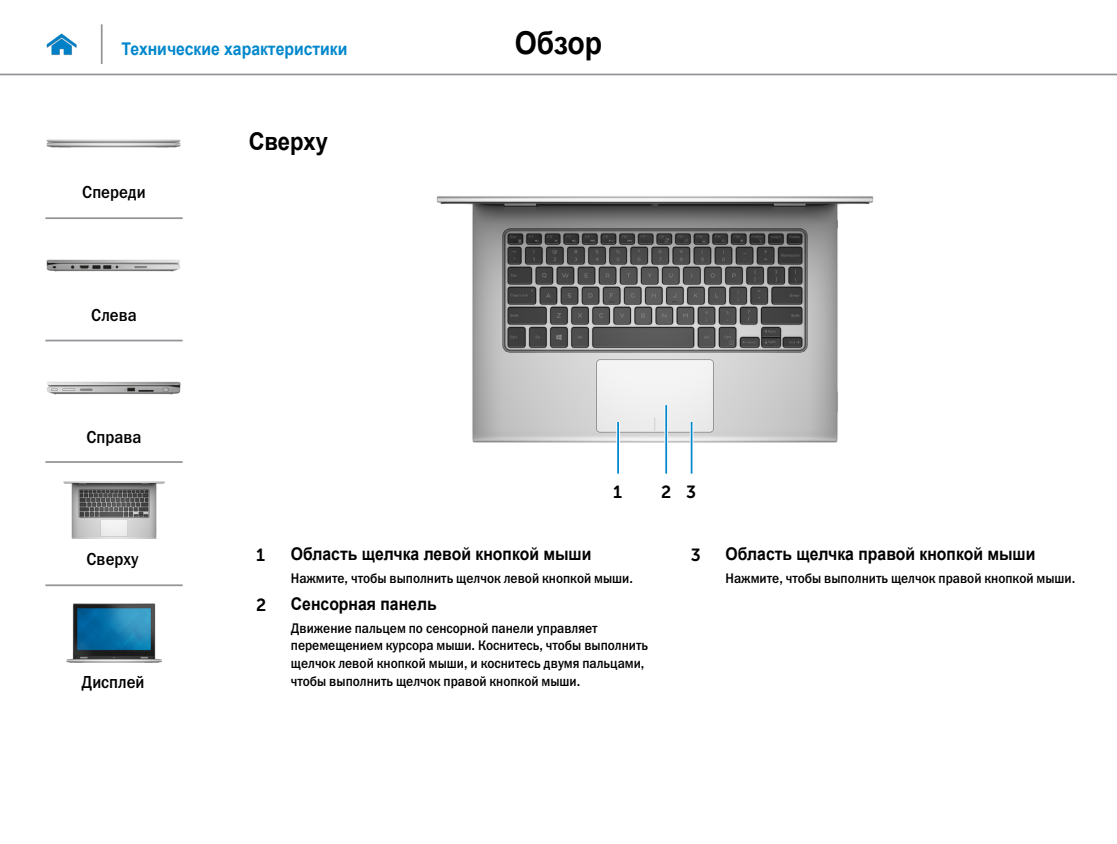
<style>
.page{position:relative;width:1117px;height:844px;background:#fff}
.page>*{position:absolute;margin:0;border:0;box-sizing:border-box;transform-origin:0 0}
.t1{font:700 31.5px "Arial";letter-spacing:-.005em;color:#000;scale:.9 1}
.Head2{font:700 24.5px "Arial";color:#000;scale:.9 1}
.Callout_Head{font:700 17.5px "Arial";color:#000;scale:.9 1}
.t2{font:17.5px "Franklin Gothic Medium C";color:#000;scale:.9 1}
.t3{font:700 17.5px "Arial";color:#0087cc;scale:.9 1}
.Callout_Head-2{font:17.5px "Museo Sans For Dell 700";color:#000}
.Callout-L{font:17.5px "Museo Sans For Dell 700";color:#000}
.Callout_description{font:14px/17.5px "Franklin Gothic Medium C";color:#000;scale:.9 1}
</style>
<div class="page">
<hr style="left:0;top:74px;width:1116px;height:1px;background:#939598">
<img style="left:46px;top:33px;width:31px;height:23px">
<img style="left:436px;top:196px;width:438px;height:247px">
<hr style="left:664px;top:405px;width:3px;height:68px;background:#fff">
<hr style="left:665px;top:405px;width:2px;height:68px;background:#0087cc">
<svg style="left:689px;top:422px;width:4px;height:51px"></svg>
<hr style="left:690px;top:422px;width:2px;height:51px;background:#0087cc">
<hr style="left:616px;top:422px;width:3px;height:51px;background:#fff">
<hr style="left:617px;top:422px;width:2px;height:51px;background:#0087cc">
<hr style="left:101px;top:24px;width:2px;height:40px;background:#939598">
<img style="left:47px;top:139px;width:134px;height:9px">
<img style="left:47px;top:259px;width:133px;height:13px">
<img style="left:47px;top:381px;width:134px;height:13px">
<img style="left:64px;top:481px;width:100px;height:57px">
<img style="left:66px;top:603px;width:95px;height:59px">
<hr style="left:45px;top:217px;width:138px;height:2px;background:#939598">
<hr style="left:45px;top:339px;width:138px;height:2px;background:#939598">
<hr style="left:45px;top:461px;width:138px;height:2px;background:#939598">
<hr style="left:45px;top:584px;width:138px;height:2px;background:#939598">
<p class="t3" style="left:122px;top:37px;width:252px">Технические характеристики</p>
<h1 class="t1" style="left:514px;top:22px;width:98px">Обзор</h1>
<p class="t2" style="left:82px;top:182px;width:72px">Спереди</p>
<p class="t2" style="left:91px;top:305px;width:52px">Слева</p>
<p class="t2" style="left:86px;top:427px;width:63px">Справа</p>
<p class="t2" style="left:86px;top:549px;width:59px">Сверху</p>
<p class="t2" style="left:82px;top:672px;width:71px">Дисплей</p>
<p class="Head2" style="left:249px;top:125px;width:90px">Сверху</p>
<p class="Callout-L" style="left:613px;top:482px;width:10px">1</p>
<p class="Callout-L" style="left:661px;top:482px;width:12px">2</p>
<p class="Callout-L" style="left:686px;top:482px;width:12px">3</p>
<p class="Callout_Head-2" style="left:256px;top:544px;width:10px">1</p>
<p class="Callout_Head" style="left:291px;top:542px;width:335px">Область щелчка левой кнопкой мыши</p>
<p class="Callout_description" style="left:291px;top:569px;width:381px">Нажмите, чтобы выполнить щелчок левой кнопкой мыши.</p>
<p class="Callout_Head-2" style="left:256px;top:595px;width:12px">2</p>
<p class="Callout_Head" style="left:291px;top:592px;width:163px">Сенсорная панель</p>
<p class="Callout_description" style="left:291px;top:619px;width:398px">Движение пальцем по сенсорной панели управляет перемещением курсора мыши. Коснитесь, чтобы выполнить щелчок левой кнопкой мыши, и коснитесь двумя пальцами, чтобы выполнить щелчок правой кнопкой мыши.</p>
<p class="Callout_Head-2" style="left:690px;top:544px;width:12px">3</p>
<p class="Callout_Head" style="left:725px;top:542px;width:345px">Область щелчка правой кнопкой мыши</p>
<p class="Callout_description" style="left:725px;top:569px;width:390px">Нажмите, чтобы выполнить щелчок правой кнопкой мыши.</p>
</div>
